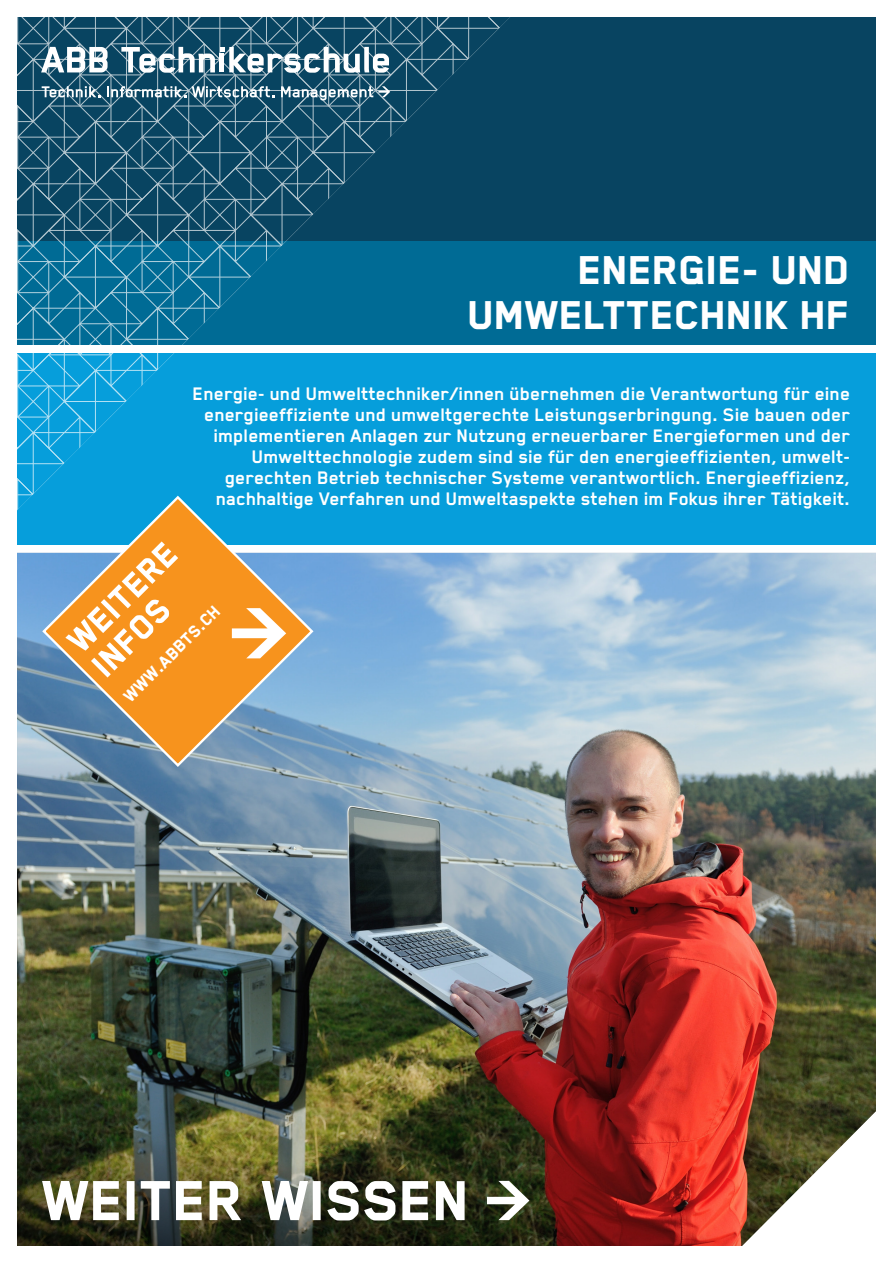
<style>
.page{position:relative;width:893px;height:1263px;background:#fff}
.page>*{position:absolute;margin:0;border:0;box-sizing:border-box;transform-origin:0 0}
.t1{font:800 83.4px "Blender";color:#fff}
.TITEL___Titel{font:800 46.5px/45px "Blender";color:#fff;text-align:right}
.t2{font:800 39px/34.5px "Blender";color:#fff}
.TITEL___Leadtext___Linksbündig{font:700 21px/21px "Blender";color:#fff;text-align:right}
.t3{font:800 19.5px "Blender";color:#fff}
</style>
<div class="page">
<div style="left:17px;top:353px;width:859px;height:191px;background:#069edb"></div>
<div style="left:17px;top:240px;width:859px;height:104px;background:#006b95"></div>
<div style="left:17px;top:17px;width:859px;height:223px;background:#084461"></div>
<svg style="left:17px;top:17px;width:510px;height:494px"></svg>
<svg style="left:41px;top:494px;width:274px;height:59px"></svg>
<img style="left:17px;top:553px;width:859px;height:693px">
<svg style="left:42px;top:1181px;width:487px;height:39px"></svg>
<p class="TITEL___Titel" style="left:468px;top:247px;width:384px">ENERGIE- UND<br>UMWELTTECHNIK HF</p>
<p class="TITEL___Leadtext___Linksbündig" style="left:193px;top:383px;width:659px">Energie- und Umwelttechniker/innen übernehmen die Verantwortung für eine energieeffiziente und umweltgerechte Leistungserbringung. Sie bauen oder implementieren Anlagen zur Nutzung erneuerbarer Energieformen und der Umwelttechnologie zudem sind sie für den energieeffizienten, umwelt&shy;gerechten Betrieb technischer Systeme verantwortlich. Energieeffizienz, nachhaltige Verfahren und Umweltaspekte stehen im Fokus ihrer Tätigkeit.</p>
<p class="t2" style="left:61px;top:633px;width:141px;rotate:-45deg">WEITERE<br>INFOS</p>
<p class="t3" style="left:119px;top:691px;width:130px;rotate:-45deg">WWW.ABBTS.CH</p>
<p class="t1" style="left:230px;top:589px;width:62px">&gt;</p>
</div>
